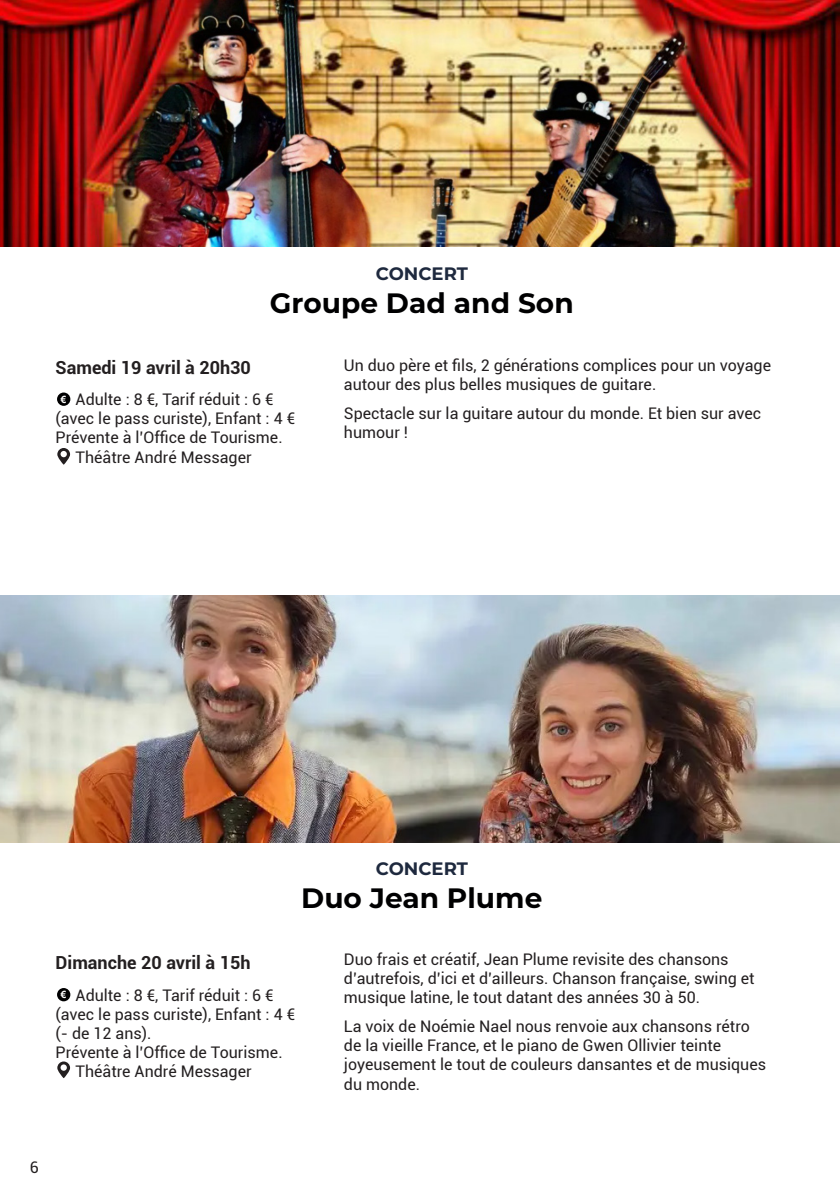
<style>
.page{position:relative;width:840px;height:1191px;background:#fff}
.page>*{position:absolute;margin:0;border:0;box-sizing:border-box;transform-origin:0 0}
.t1{font:700 28px "Montserrat";color:#000001}
.t2{font:700 18px "Roboto";color:#231f20}
.t3{font:700 18px "Montserrat";color:#1e293e}
.t4{font:16px/19.2px "Roboto";color:#231f20}
.t5{font:700 10px "Arial";color:#fff}
</style>
<div class="page">
<div style="left:57px;top:392px;width:13px;height:14px;background:#000001;border-radius:50%"></div>
<svg style="left:57px;top:448px;width:13px;height:16px"></svg>
<img style="left:0;top:0;width:839px;height:247px">
<div style="left:57px;top:988px;width:13px;height:13px;background:#000001;border-radius:50%"></div>
<svg style="left:57px;top:1061px;width:13px;height:17px"></svg>
<img style="left:0;top:595px;width:839px;height:247px">
<p class="t3" style="left:375px;top:260px;width:94px">CONCERT</p>
<p class="t1" style="left:270px;top:282px;width:305px">Groupe Dad and Son</p>
<p class="t2" style="left:56px;top:355px;width:197px">Samedi 19 avril à 20h30</p>
<p class="t4" style="left:56px;top:389px;width:241px;text-align:center">Adulte : 8 €, Tarif réduit : 6 € (avec le pass curiste), Enfant : 4 €</p>
<p class="t4" style="left:56px;top:427px;width:228px">Prévente à l’Office de Tourisme.</p>
<p class="t4" style="left:75px;top:447px;width:177px">Théâtre André Messager</p>
<p class="t5" style="left:61px;top:392px;width:7px">€</p>
<p class="t4" style="left:344px;top:355px;width:428px">Un duo père et fils, 2 générations complices pour un voyage autour des plus belles musiques de guitare.</p>
<p class="t4" style="left:344px;top:403px;width:418px">Spectacle sur la guitare autour du monde. Et bien sur avec humour !</p>
<p class="t3" style="left:375px;top:855px;width:94px">CONCERT</p>
<p class="t1" style="left:301px;top:878px;width:242px">Duo Jean Plume</p>
<p class="t2" style="left:56px;top:950px;width:196px">Dimanche 20 avril à 15h</p>
<p class="t4" style="left:56px;top:984px;width:241px;text-indent:20px">Adulte : 8 €, Tarif réduit : 6 € (avec le pass curiste), Enfant : 4 € (- de 12 ans).</p>
<p class="t4" style="left:56px;top:1042px;width:228px">Prévente à l’Office de Tourisme.</p>
<p class="t4" style="left:75px;top:1061px;width:177px">Théâtre André Messager</p>
<p class="t5" style="left:61px;top:987px;width:7px">€</p>
<p class="t4" style="left:344px;top:948px;width:412px">Duo frais et créatif, Jean Plume revisite des chansons d’autrefois, d’ici et d’ailleurs. Chanson française, swing et musique latine, le tout datant des années 30 à 50.</p>
<p class="t4" style="left:344px;top:1016px;width:423px">La voix de Noémie Nael nous renvoie aux chansons rétro de la vieille France, et le piano de Gwen Ollivier teinte joyeusement le tout de couleurs dansantes et de musiques du monde.</p>
<p class="t4" style="left:30px;top:1157px;width:11px">6</p>
</div>
